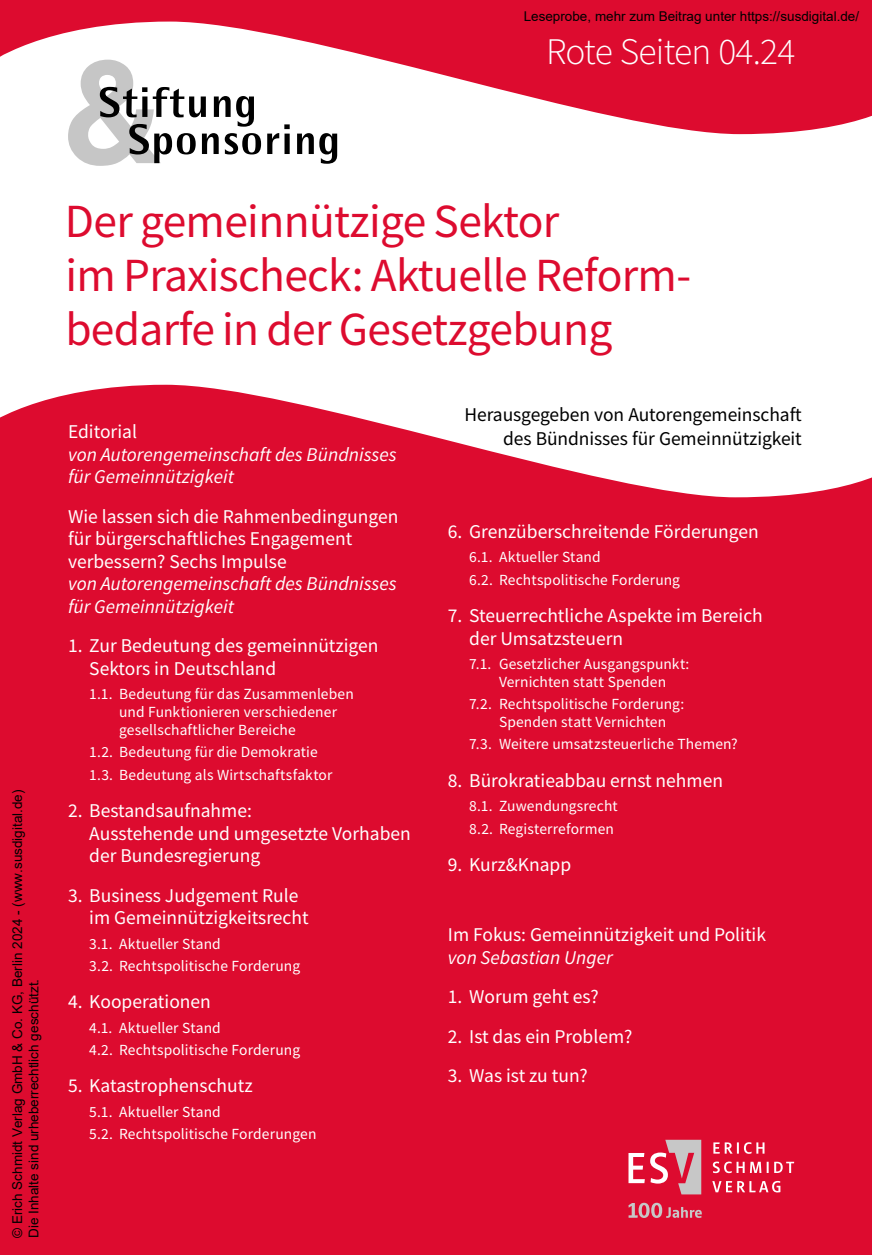
<style>
.page{position:relative;width:872px;height:1255px;background:#fff}
.page>*{position:absolute;margin:0;border:0;box-sizing:border-box;transform-origin:0 0}
.t1{font:47.55px/54px "Source Sans Pro";letter-spacing:-.015em;color:#dd0b2f}
.t2{font:300 37.5px "Source Sans Pro";letter-spacing:-.02em;color:#fff}
.t3{font:19.5px/22.5px "Source Sans Pro";color:#fff}
.t4{font:italic 19.5px/22.5px "Source Sans Pro";color:#fff}
.t5{font:19.5px/23.4px "Source Sans Pro";letter-spacing:-.005em;color:#000;text-align:right}
.t6{font:15.45px/22.2px "Source Sans Pro";letter-spacing:.005em;color:#fff}
.t7{font:13.5px/16.2px "Arial";color:#000}
</style>
<div class="page">
<svg style="left:0;top:0;width:872px;height:134px;fill:#dd0b2f"></svg>
<div style="left:0;top:385px;width:872px;height:869px;background:#dd0b2f"></div>
<svg style="left:267px;top:124px;width:23px;height:30px"></svg>
<svg style="left:297px;top:133px;width:40px;height:31px"></svg>
<svg style="left:68px;top:60px;width:193px;height:106px"></svg>
<svg style="left:628px;top:1202px;width:74px;height:15px"></svg>
<svg style="left:712px;top:1180px;width:68px;height:12px"></svg>
<svg style="left:713px;top:1161px;width:81px;height:12px"></svg>
<svg style="left:713px;top:1142px;width:51px;height:11px"></svg>
<svg style="left:628px;top:1139px;width:73px;height:55px;background:#da6276"></svg>
<p class="t7" style="left:523px;top:8px;width:337px">Leseprobe, mehr zum Beitrag unter https://susdigital.de/</p>
<h2 class="t2" style="left:546px;top:29px;width:251px">Rote Seiten 04.24</h2>
<p class="t7" style="left:9px;top:1237px;width:450px;rotate:-90deg">© Erich Schmidt Verlag GmbH &amp; Co. KG, Berlin 2024 - (www.susdigital.de)<br>Die Inhalte sind urheberrechtlich geschützt.</p>
<h1 class="t1" style="left:65px;top:194px;width:627px">Der gemeinnützige Sektor<br>im Praxischeck: Aktuelle Reform&shy;bedarfe in der Gesetzgebung</h1>
<p class="t3" style="left:68px;top:420px;width:70px">Editorial</p>
<p class="t4" style="left:68px;top:443px;width:330px">von Autorengemeinschaft des Bündnisses für Gemeinnützigkeit</p>
<p class="t3" style="left:68px;top:505px;width:332px">Wie lassen sich die Rahmenbedingungen für bürgerschaftliches Engagement verbessern? Sechs Impulse</p>
<p class="t4" style="left:68px;top:572px;width:330px">von Autorengemeinschaft des Bündnisses für Gemeinnützigkeit</p>
<p class="t3" style="left:89px;top:634px;width:291px;text-indent:-21px">1. Zur Bedeutung des gemeinnützigen<br>Sektors in Deutschland</p>
<p class="t6" style="left:119px;top:685px;width:236px;line-height:18px;text-indent:-30px">1.1. Bedeutung für das Zusammenleben und Funktionieren verschiedener gesellschaftlicher Bereiche</p>
<p class="t6" style="left:89px;top:741px;width:245px">1.2. Bedeutung für die Demokratie<br>1.3. Bedeutung als Wirtschaftsfaktor</p>
<p class="t3" style="left:89px;top:799px;width:323px;text-indent:-21px">2. Bestandsaufnahme:<br>Ausstehende und umgesetzte Vorhaben der Bundesregierung</p>
<p class="t3" style="left:89px;top:883px;width:221px;text-indent:-21px">3. Business Judgement Rule im Gemeinnützigkeitsrecht</p>
<p class="t6" style="left:89px;top:932px;width:212px">3.1. Aktueller Stand<br>3.2. Rechtspolitische Forderung</p>
<p class="t3" style="left:68px;top:990px;width:144px">4. Kooperationen</p>
<p class="t6" style="left:89px;top:1016px;width:212px">4.1. Aktueller Stand<br>4.2. Rechtspolitische Forderung</p>
<p class="t3" style="left:68px;top:1074px;width:186px">5. Katastrophenschutz</p>
<p class="t6" style="left:89px;top:1100px;width:229px">5.1. Aktueller Stand<br>5.2. Rechtspolitische Forderungen</p>
<p class="t5" style="left:464px;top:403px;width:339px">Herausgegeben von Autorengemeinschaft des Bündnisses für Gemeinnützigkeit</p>
<p class="t3" style="left:448px;top:520px;width:312px">6. Grenzüberschreitende Förderungen</p>
<p class="t6" style="left:469px;top:546px;width:212px">6.1. Aktueller Stand<br>6.2. Rechtspolitische Forderung</p>
<p class="t3" style="left:469px;top:604px;width:295px;text-indent:-21px">7. Steuerrechtliche Aspekte im Bereich der Umsatzsteuern</p>
<p class="t6" style="left:469px;top:654px;width:222px;line-height:18px;text-align:center">7.1. Gesetzlicher Ausgangspunkt:<br>Vernichten statt Spenden</p>
<p class="t6" style="left:499px;top:695px;width:187px;line-height:18px;text-indent:-30px">7.2. Rechtspolitische Forderung:<br>Spenden statt Vernichten</p>
<p class="t6" style="left:469px;top:733px;width:270px">7.3. Weitere umsatzsteuerliche Themen?</p>
<p class="t3" style="left:448px;top:769px;width:277px">8. Bürokratieabbau ernst nehmen</p>
<p class="t6" style="left:469px;top:795px;width:150px">8.1. Zuwendungsrecht<br>8.2. Registerreformen</p>
<p class="t3" style="left:448px;top:853px;width:125px">9. Kurz&amp;Knapp</p>
<p class="t3" style="left:448px;top:923px;width:320px">Im Fokus: Gemeinnützigkeit und Politik</p>
<p class="t4" style="left:448px;top:946px;width:166px">von Sebastian Unger</p>
<p class="t3" style="left:448px;top:985px;width:152px">1. Worum geht es?</p>
<p class="t3" style="left:448px;top:1025px;width:186px">2. Ist das ein Problem?</p>
<p class="t3" style="left:448px;top:1064px;width:141px">3. Was ist zu tun?</p>
</div>
